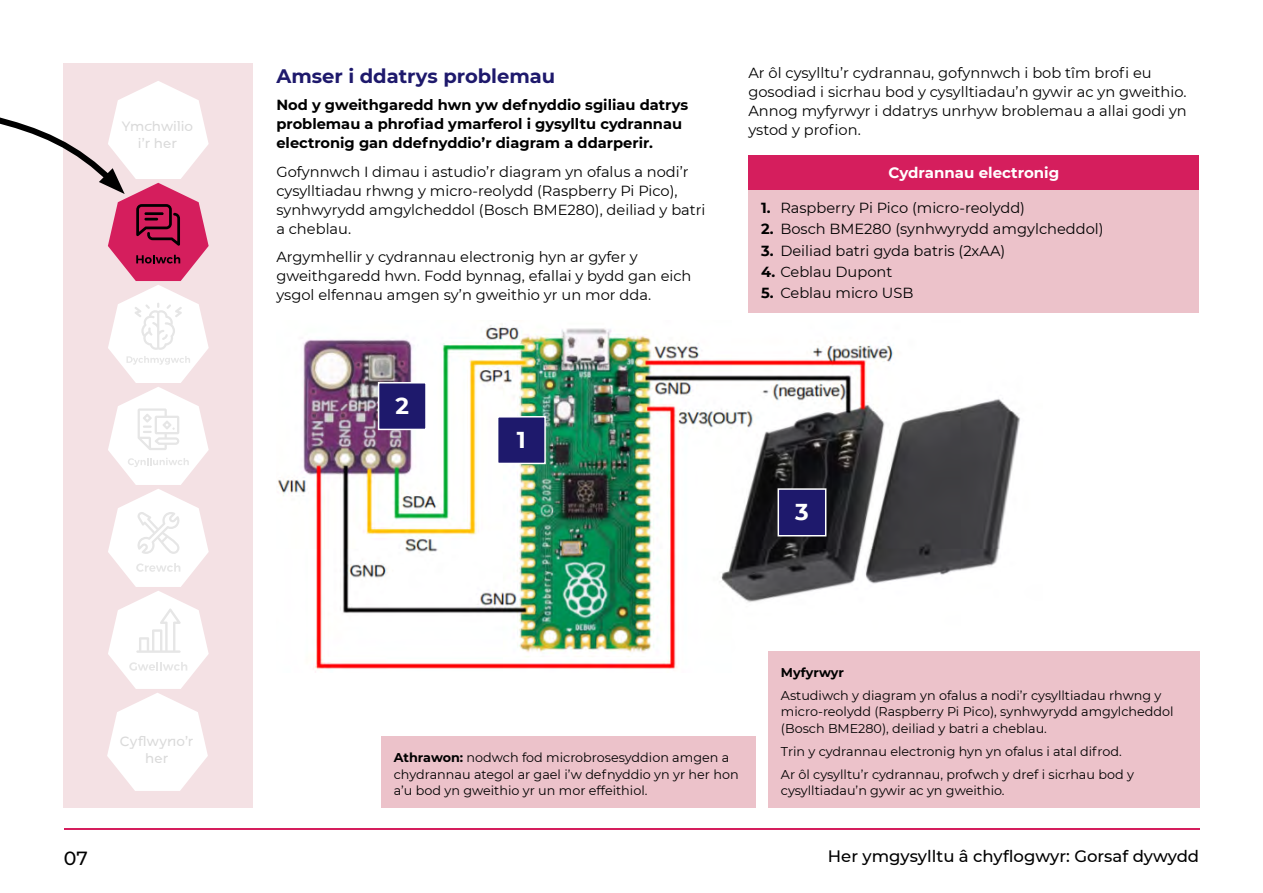
<style>
.page{position:relative;width:1263px;height:893px;background:#fff}
.page>*{position:absolute;margin:0;border:0;box-sizing:border-box;transform-origin:0 0}
.t1{font:700 22.95px "Montserrat";color:#fff}
.t2{font:700 19.5px "Montserrat";color:#1e196c}
.t3{font:500 19.05px "Montserrat";color:#000}
.t4{font:500 16.5px "Montserrat";color:#000}
.t5{font:700 15px "Montserrat";color:#fff}
.t6{font:14.7px/19px "Montserrat";color:#000}
.t7{font:700 14.7px/19px "Montserrat";color:#000}
.t8{font:13.5px/17.5px "Montserrat Engineered Alt";letter-spacing:.005em;color:#dadada;text-align:center}
.t9{font:12.75px/16.5px "Montserrat";color:#000}
.t10{font:700 12.75px "Montserrat";color:#000}
.s1{font-weight:700}
</style>
<div class="page">
<div style="left:64px;top:64px;width:189px;height:744px;background:#f4e1e4"></div>
<img style="left:278px;top:323px;width:742px;height:350px">
<div style="left:768px;top:651px;width:431px;height:157px;background:#ecc2ca"></div>
<svg style="left:496px;top:415px;width:51px;height:50px;background:#3f3f81"></svg>
<svg style="left:377px;top:381px;width:50px;height:50px;background:#3e397f"></svg>
<svg style="left:777px;top:488px;width:50px;height:49px;background:#373379"></svg>
<div style="left:381px;top:737px;width:374px;height:71px;background:#ecc2ca"></div>
<div style="left:748px;top:155px;width:451px;height:36px;background:#d51e5d"></div>
<div style="left:748px;top:191px;width:451px;height:122px;background:#ecc2ca"></div>
<svg style="left:0;top:81px;width:209px;height:710px"></svg>
<hr style="left:64px;top:828px;width:1135px;height:2px;background:#d51e5d">
<p class="t8" style="left:122px;top:117px;width:73px">Ymchwilio i’r her</p>
<p class="t8" style="left:120px;top:732px;width:75px">Cyflwyno’r her</p>
<h2 class="t2" style="left:276px;top:62px;width:280px">Amser i ddatrys problemau</h2>
<p class="t7" style="left:276px;top:95px;width:413px">Nod y gweithgaredd hwn yw defnyddio sgiliau datrys problemau a phrofiad ymarferol i gysylltu cydrannau electronig gan ddefnyddio’r diagram a ddarperir.</p>
<p class="t6" style="left:276px;top:162px;width:431px">Gofynnwch I dimau i astudio’r diagram yn ofalus a nodi’r cysylltiadau rhwng y micro-reolydd (Raspberry Pi Pico), synhwyrydd amgylcheddol (Bosch BME280), deiliad y batri a cheblau.</p>
<p class="t6" style="left:276px;top:247px;width:416px">Argymhellir y cydrannau electronig hyn ar gyfer y gweithgaredd hwn. Fodd bynnag, efallai y bydd gan eich ysgol elfennau amgen sy’n gweithio yr un mor dda.</p>
<h1 class="t1" style="left:395px;top:389px;width:15px">2</h1>
<h1 class="t1" style="left:517px;top:423px;width:10px">1</h1>
<p class="t6" style="left:748px;top:63px;width:440px">Ar ôl cysylltu’r cydrannau, gofynnwch i bob tîm brofi eu gosodiad i sicrhau bod y cysylltiadau’n gywir ac yn gweithio.<br>Annog myfyrwyr i ddatrys unrhyw broblemau a allai godi yn ystod y profion.</p>
<p class="t5" style="left:888px;top:162px;width:172px">Cydrannau electronig</p>
<p class="t6" style="left:761px;top:198px;width:265px"><span class="s1">1.</span> Raspberry Pi Pico (micro-reolydd)</p>
<p class="t6" style="left:761px;top:219px;width:344px"><span class="s1">2.</span> Bosch BME280 (synhwyrydd amgylcheddol)</p>
<p class="t6" style="left:761px;top:240px;width:246px"><span class="s1">3.</span> Deiliad batri gyda batris (2xAA)</p>
<p class="t6" style="left:761px;top:261px;width:133px"><span class="s1">4.</span> Ceblau Dupont</p>
<p class="t6" style="left:761px;top:283px;width:154px"><span class="s1">5.</span> Ceblau micro USB</p>
<h1 class="t1" style="left:795px;top:496px;width:15px">3</h1>
<p class="t9" style="left:394px;top:749px;width:346px"><span class="s1">Athrawon:</span> nodwch fod microbrosesyddion amgen a chydrannau ategol ar gael i’w defnyddio yn yr her hon a’u bod yn gweithio yr un mor effeithiol.</p>
<p class="t10" style="left:781px;top:663px;width:65px">Myfyrwyr</p>
<p class="t9" style="left:781px;top:686px;width:394px">Astudiwch y diagram yn ofalus a nodi’r cysylltiadau rhwng y micro-reolydd (Raspberry Pi Pico), synhwyrydd amgylcheddol (Bosch BME280), deiliad y batri a cheblau.</p>
<p class="t9" style="left:781px;top:739px;width:354px;line-height:23px">Trin y cydrannau electronig hyn yn ofalus i atal difrod.<br>Ar ôl cysylltu’r cydrannau, profwch y dref i sicrhau bod y</p>
<p class="t9" style="left:781px;top:782px;width:225px">cysylltiadau’n gywir ac yn gweithio.</p>
<p class="t3" style="left:64px;top:844px;width:25px">07</p>
<p class="t4" style="left:828px;top:844px;width:373px">Her ymgysylltu â chyflogwyr: Gorsaf dywydd</p>
</div>
